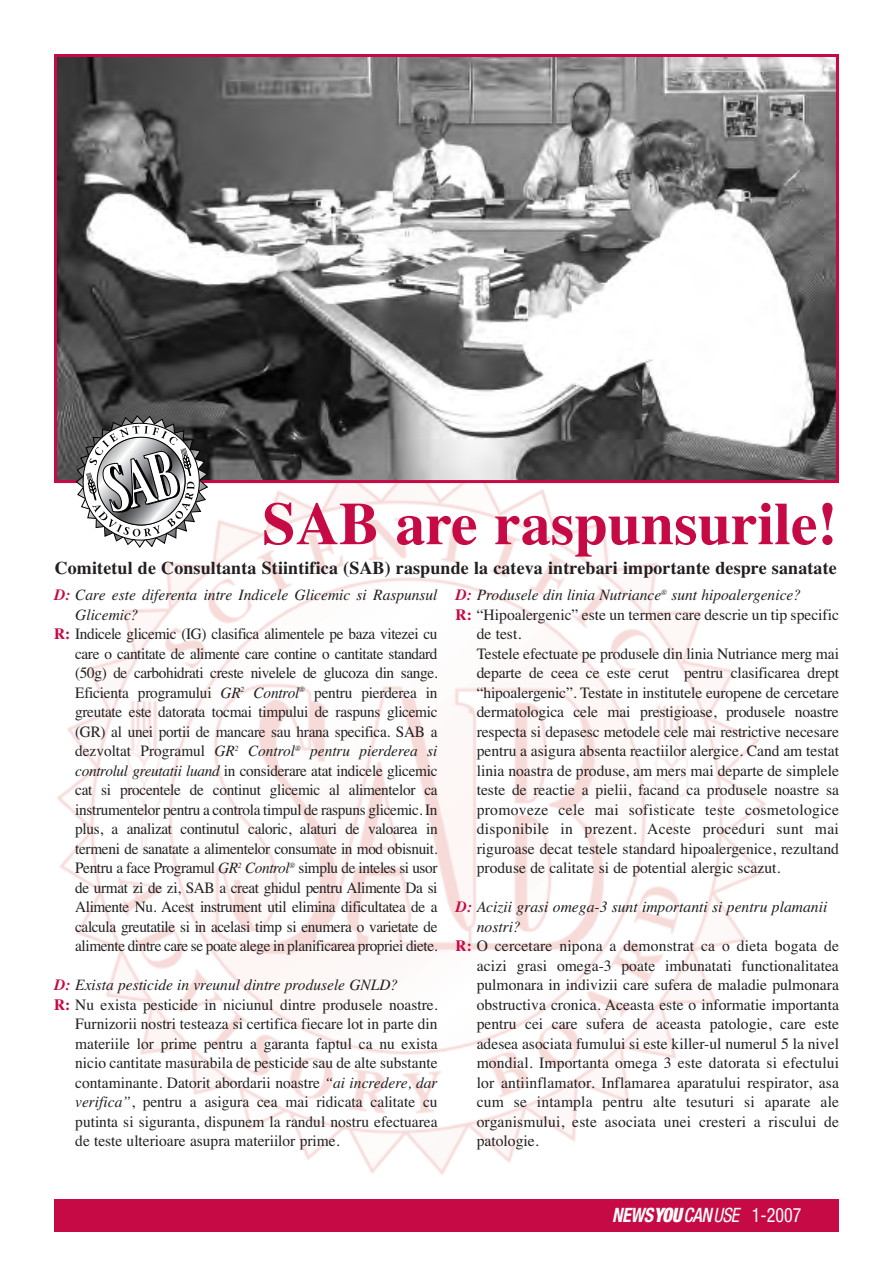
<style>
.page{position:relative;width:893px;height:1263px;background:#fff}
.page>*{position:absolute;margin:0;border:0;box-sizing:border-box;transform-origin:0 0}
.t1{font:700 60px "Times";color:#c60a45}
.t2{font:condensed 19.8px "Helvetica Neue";color:#fff;scale:.91 1}
.t3{font:700 18px "Times";letter-spacing:.005em;color:#231f20}
.t4{font:15.75px "Times";color:#231f20}
.t5{font:15.75px "Times";letter-spacing:-.025em;color:#231f20}
.t6{font:15.75px "Times";letter-spacing:-.02em;color:#231f20}
.t7{font:italic 15.75px "Times";color:#231f20}
.t8{font:15.75px "Times";letter-spacing:.02em;color:#231f20}
.s1{font-weight:700;color:#c60a45}
.s2{font-style:italic}
.s3{font-style:normal}
.s4{font-weight:700;font-style:italic}
.s5{font-weight:900;font-style:italic}
.s6{font-weight:500;font-style:italic}
</style>
<div class="page">
<img style="left:54px;top:483px;width:721px;height:692px">
<img style="left:58px;top:58px;width:777px;height:421px">
<div style="left:54px;top:54px;width:785px;height:429px;border:3px solid #c60a45"></div>
<svg style="left:66px;top:398px;width:159px;height:157px"></svg>
<div style="left:54px;top:1199px;width:785px;height:32px;background:#c60a45"></div>
<h1 class="t1" style="left:262px;top:488px;width:577px">SAB are raspunsurile!</h1>
<p class="t3" style="left:55px;top:557px;width:784px">Comitetul de Consultanta Stiintifica (SAB) raspunde la cateva intrebari importante despre sanatate</p>
<p class="t7" style="left:54px;top:585px;width:385px"><span class="s1">D:</span> Care este diferenta intre Indicele Glicemic si Raspunsul</p>
<p class="t7" style="left:75px;top:605px;width:65px">Glicemic?</p>
<p class="t5" style="left:54px;top:624px;width:385px"><span class="s1">R:</span> Indicele glicemic (IG) clasifica alimentele pe baza vitezei cu</p>
<p class="t5" style="left:75px;top:644px;width:364px">care o cantitate de alimente care contine o cantitate standard</p>
<p class="t5" style="left:75px;top:663px;width:364px">(50g) de carbohidrati creste nivelele de glucoza din sange.</p>
<p class="t4" style="left:75px;top:683px;width:364px">Eficienta programului <span class="s2">GR</span><sup>2</sup> <span class="s2">Control</span><sup>®</sup> pentru pierderea in</p>
<p class="t6" style="left:75px;top:702px;width:364px">greutate este datorata tocmai timpului de raspuns glicemic</p>
<p class="t6" style="left:75px;top:722px;width:364px">(GR) al unei portii de mancare sau hrana specifica. SAB a</p>
<p class="t7" style="left:75px;top:741px;width:364px"><span class="s3">dezvoltat Programul</span> GR<sup>2</sup> Control<sup>®</sup> pentru pierderea si</p>
<p class="t6" style="left:75px;top:761px;width:364px"><span class="s2">controlul greutatii luand</span> in considerare atat indicele glicemic</p>
<p class="t6" style="left:75px;top:780px;width:364px">cat si procentele de continut glicemic al alimentelor ca</p>
<p class="t6" style="left:75px;top:800px;width:364px">instrumentelor pentru a controla timpul de raspuns glicemic. In</p>
<p class="t6" style="left:75px;top:819px;width:364px">plus, a analizat continutul caloric, alaturi de valoarea in</p>
<p class="t5" style="left:75px;top:839px;width:364px">termeni de sanatate a alimentelor consumate in mod obisnuit.</p>
<p class="t5" style="left:75px;top:858px;width:364px">Pentru a face Programul <span class="s2">GR</span><sup>2</sup> <span class="s2">Control</span><sup>®</sup> simplu de inteles si usor</p>
<p class="t5" style="left:75px;top:878px;width:364px">de urmat zi de zi, SAB a creat ghidul pentru Alimente Da si</p>
<p class="t5" style="left:75px;top:897px;width:364px">Alimente Nu. Acest instrument util elimina dificultatea de a</p>
<p class="t5" style="left:75px;top:917px;width:364px">calcula greutatile si in acelasi timp si enumera o varietate de</p>
<p class="t5" style="left:75px;top:936px;width:364px">alimente dintre care se poate alege in planificarea propriei diete.</p>
<p class="t7" style="left:54px;top:975px;width:346px"><span class="s1">D:</span> Exista pesticide in vreunul dintre produsele GNLD?</p>
<p class="t4" style="left:54px;top:995px;width:385px"><span class="s1">R:</span> Nu exista pesticide in niciunul dintre produsele noastre.</p>
<p class="t4" style="left:75px;top:1014px;width:364px">Furnizorii nostri testeaza si certifica fiecare lot in parte din</p>
<p class="t4" style="left:75px;top:1034px;width:364px">materiile lor prime pentru a garanta faptul ca nu exista</p>
<p class="t4" style="left:75px;top:1053px;width:364px">nicio cantitate masurabila de pesticide sau de alte substante</p>
<p class="t4" style="left:75px;top:1073px;width:364px">contaminante. Datorit abordarii noastre <span class="s2">“ai incredere, dar</span></p>
<p class="t4" style="left:75px;top:1092px;width:364px"><span class="s2">verifica”</span>, pentru a asigura cea mai ridicata calitate cu</p>
<p class="t4" style="left:75px;top:1112px;width:364px">putinta si siguranta, dispunem la randul nostru efectuarea</p>
<p class="t4" style="left:75px;top:1131px;width:266px">de teste ulterioare asupra materiilor prime.</p>
<p class="t7" style="left:455px;top:585px;width:347px"><span class="s1">D:</span> Produsele din linia Nutriance<sup>®</sup> sunt hipoalergenice?</p>
<p class="t4" style="left:455px;top:605px;width:385px"><span class="s1">R:</span> “Hipoalergenic” este un termen care descrie un tip specific</p>
<p class="t4" style="left:477px;top:624px;width:46px">de test.</p>
<p class="t4" style="left:477px;top:644px;width:364px">Testele efectuate pe produsele din linia Nutriance merg mai</p>
<p class="t4" style="left:477px;top:663px;width:364px">departe de ceea ce este cerut pentru clasificarea drept</p>
<p class="t4" style="left:477px;top:683px;width:364px">“hipoalergenic”. Testate in institutele europene de cercetare</p>
<p class="t4" style="left:477px;top:702px;width:364px">dermatologica cele mai prestigioase, produsele noastre</p>
<p class="t4" style="left:477px;top:722px;width:364px">respecta si depasesc metodele cele mai restrictive necesare</p>
<p class="t4" style="left:477px;top:741px;width:364px">pentru a asigura absenta reactiilor alergice. Cand am testat</p>
<p class="t4" style="left:477px;top:761px;width:364px">linia noastra de produse, am mers mai departe de simplele</p>
<p class="t4" style="left:477px;top:780px;width:364px">teste de reactie a pielii, facand ca produsele noastre sa</p>
<p class="t8" style="left:477px;top:800px;width:364px">promoveze cele mai sofisticate teste cosmetologice</p>
<p class="t8" style="left:477px;top:819px;width:364px">disponibile in prezent. Aceste proceduri sunt mai</p>
<p class="t4" style="left:477px;top:839px;width:364px">riguroase decat testele standard hipoalergenice, rezultand</p>
<p class="t4" style="left:477px;top:858px;width:305px">produse de calitate si de potential alergic scazut.</p>
<p class="t7" style="left:455px;top:897px;width:373px"><span class="s1">D:</span> Acizii grasi omega-3 sunt importanti si pentru plamanii</p>
<p class="t7" style="left:477px;top:917px;width:46px">nostri?</p>
<p class="t4" style="left:455px;top:936px;width:385px"><span class="s1">R:</span> O cercetare nipona a demonstrat ca o dieta bogata de</p>
<p class="t4" style="left:477px;top:956px;width:364px">acizi grasi omega-3 poate imbunatati functionalitatea</p>
<p class="t4" style="left:477px;top:975px;width:364px">pulmonara in indivizii care sufera de maladie pulmonara</p>
<p class="t4" style="left:477px;top:995px;width:364px">obstructiva cronica. Aceasta este o informatie importanta</p>
<p class="t4" style="left:477px;top:1014px;width:364px">pentru cei care sufera de aceasta patologie, care este</p>
<p class="t4" style="left:477px;top:1034px;width:364px">adesea asociata fumului si este killer-ul numerul 5 la nivel</p>
<p class="t4" style="left:477px;top:1053px;width:364px">mondial. Importanta omega 3 este datorata si efectului</p>
<p class="t4" style="left:477px;top:1073px;width:364px">lor antiinflamator. Inflamarea aparatului respirator, asa</p>
<p class="t4" style="left:477px;top:1092px;width:364px">cum se intampla pentru alte tesuturi si aparate ale</p>
<p class="t4" style="left:477px;top:1112px;width:364px">organismului, este asociata unei cresteri a riscului de</p>
<p class="t4" style="left:477px;top:1131px;width:63px">patologie.</p>
<p class="t2" style="left:612px;top:1207px;width:209px"><span class="s4">NEWS</span><span class="s5">YOU</span><span class="s6">CAN</span><span class="s2">USE</span> 1-2007</p>
</div>
